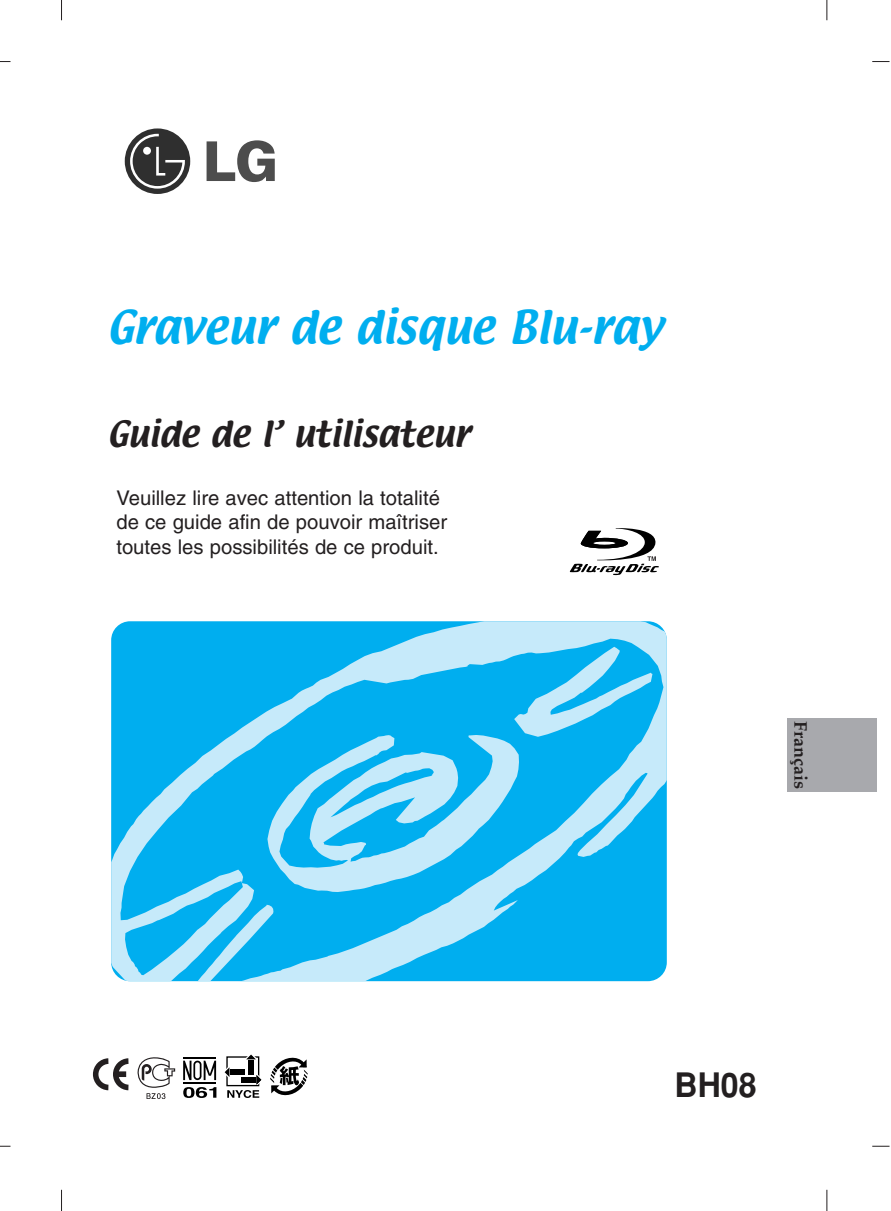
<style>
.page{position:relative;width:891px;height:1211px;background:#fff}
.page>*{position:absolute;margin:0;border:0;box-sizing:border-box;transform-origin:0 0}
.t1{font:40.5px "Textile";color:#00aeef}
.t2{font:700 33.75px "Helvetica";color:#231f20;scale:.95 1}
.t3{font:31.5px "Textile";color:#231f20}
.t4{font:20.25px/24.3px "Helvetica";color:#231f20}
.t5{font:700 18px "Palatino";color:#231f20}
</style>
<div class="page">
<svg style="left:61px;top:0;width:1px;height:20px"></svg>
<svg style="left:827px;top:0;width:1px;height:20px"></svg>
<svg style="left:61px;top:1189px;width:1px;height:21px"></svg>
<svg style="left:827px;top:1189px;width:1px;height:21px"></svg>
<svg style="left:872px;top:61px;width:18px;height:1px"></svg>
<svg style="left:872px;top:1145px;width:18px;height:1px"></svg>
<svg style="left:207px;top:140px;width:68px;height:42px"></svg>
<div style="left:125px;top:128px;width:65px;height:66px;background:#2f2f2f;border-radius:50%"></div>
<svg style="left:130px;top:134px;width:55px;height:55px"></svg>
<svg style="left:111px;top:621px;width:556px;height:360px;background:#32bdf1"></svg>
<svg style="left:267px;top:647px;width:385px;height:245px;background:#48c3f2"></svg>
<hr style="left:183px;top:1057px;width:33px;height:2px;background:#000">
<hr style="left:183px;top:1081px;width:33px;height:2px;background:#000">
<svg style="left:183px;top:1060px;width:33px;height:20px"></svg>
<svg style="left:183px;top:1087px;width:33px;height:11px"></svg>
<svg style="left:224px;top:1054px;width:38px;height:44px"></svg>
<svg style="left:93px;top:1058px;width:36px;height:32px"></svg>
<svg style="left:137px;top:1057px;width:38px;height:30px"></svg>
<svg style="left:147px;top:1093px;width:18px;height:6px"></svg>
<svg style="left:270px;top:1057px;width:38px;height:39px"></svg>
<svg style="left:570px;top:528px;width:89px;height:47px"></svg>
<div style="left:787px;top:718px;width:90px;height:73px;background:#a8a9ad"></div>
<h1 class="t1" style="left:107px;top:303px;width:557px">Graveur de disque Blu-ray</h1>
<h3 class="t3" style="left:108px;top:415px;width:364px">Guide de l’ utilisateur</h3>
<p class="t4" style="left:116px;top:488px;width:332px">Veuillez lire avec attention la totalité de ce guide afin de pouvoir maîtriser toutes les possibilités de ce produit.</p>
<p class="t5" style="left:809px;top:721px;width:69px;rotate:90deg">Français</p>
<h2 class="t2" style="left:675px;top:1072px;width:88px">BH08</h2>
</div>
